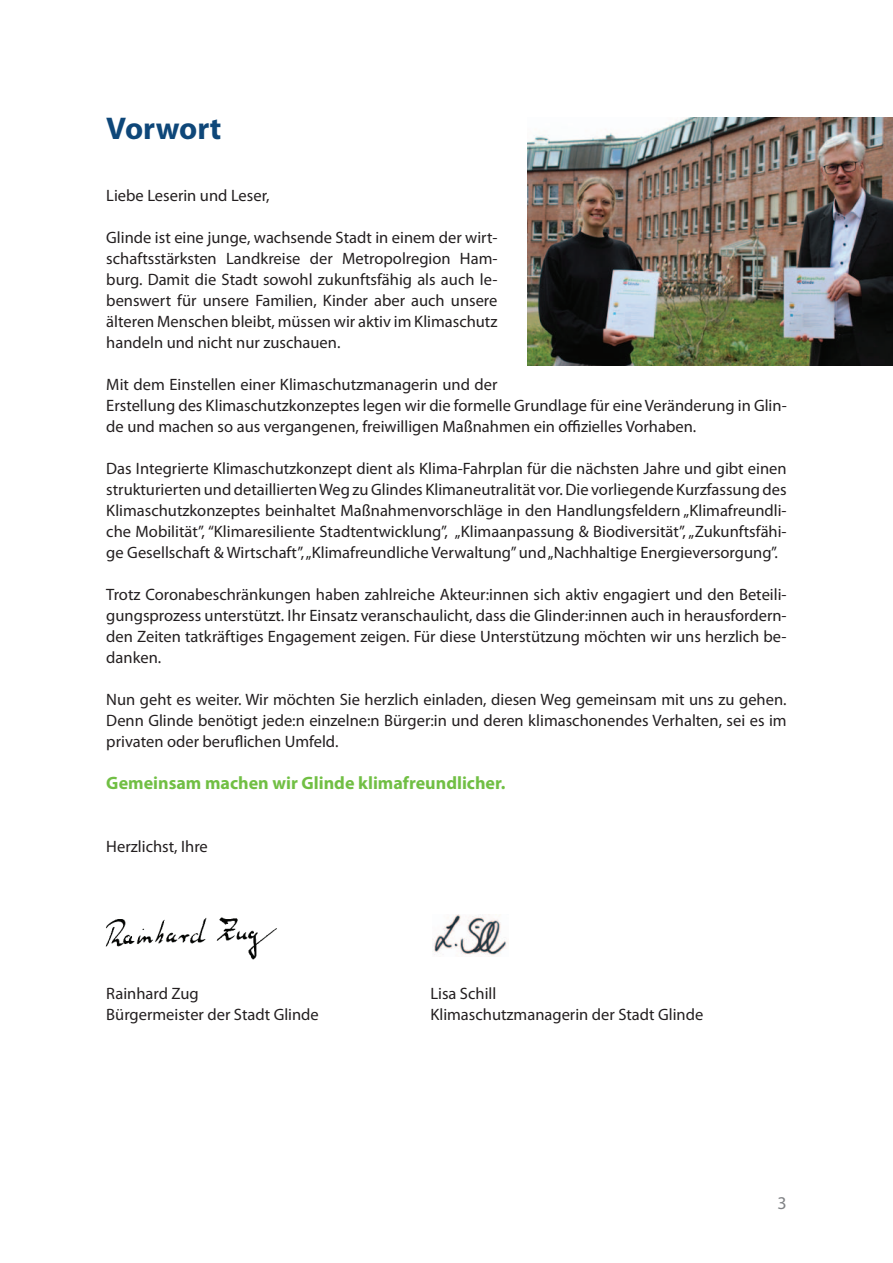
<style>
.page{position:relative;width:893px;height:1263px;background:#fff}
.page>*{position:absolute;margin:0;border:0;box-sizing:border-box;transform-origin:0 0}
.t1{font:700 31.5px "Myriad Pro";color:#0e4779}
.t2{font:700 18px "Myriad Pro";color:#71bf44}
.t3{font:18px "Myriad Pro";color:#808285}
.t4{font:16.5px/21px "Myriad Pro";color:#231f20;text-align:justify}
</style>
<div class="page">
<img style="left:527px;top:117px;width:366px;height:249px">
<img style="left:105px;top:917px;width:172px;height:43px">
<img style="left:432px;top:914px;width:77px;height:42px">
<h1 class="t1" style="left:106px;top:108px;width:117px">Vorwort</h1>
<p class="t4" style="left:106px;top:185px;width:165px">Liebe Leserin und Leser,</p>
<p class="t4" style="left:106px;top:227px;width:393px">Glinde ist eine junge, wachsende Stadt in einem der wirt&shy;schaftsstärksten Landkreise der Metropolregion Ham&shy;burg. Damit die Stadt sowohl zukunftsfähig als auch le&shy;benswert für unsere Familien, Kinder aber auch unsere älteren Menschen bleibt, müssen wir aktiv im Klimaschutz handeln und nicht nur zuschauen.</p>
<p class="t4" style="left:106px;top:374px;width:682px;text-align:left">Mit dem Einstellen einer Klimaschutzmanagerin und der<br>Erstellung des Klimaschutzkonzeptes legen wir die formelle Grundlage für eine Veränderung in Glin&shy;de und machen so aus vergangenen, freiwilligen Maßnahmen ein offizielles Vorhaben.</p>
<p class="t4" style="left:106px;top:458px;width:682px">Das Integrierte Klimaschutzkonzept dient als Klima-Fahrplan für die nächsten Jahre und gibt einen strukturierten und detaillierten Weg zu Glindes Klimaneutralität vor. Die vorliegende Kurzfassung des Klimaschutzkonzeptes beinhaltet Maßnahmenvorschläge in den Handlungsfeldern „Klimafreundli&shy;che Mobilität”, “Klimaresiliente Stadtentwicklung”, „Klimaanpassung &amp; Biodiversität”, „Zukunftsfähi&shy;ge Gesellschaft &amp; Wirtschaft”, „Klimafreundliche Verwaltung” und „Nachhaltige Energieversorgung”.</p>
<p class="t4" style="left:106px;top:584px;width:682px">Trotz Coronabeschränkungen haben zahlreiche Akteur:innen sich aktiv engagiert und den Beteili&shy;gungsprozess unterstützt. Ihr Einsatz veranschaulicht, dass die Glinder:innen auch in herausfordern&shy;den Zeiten tatkräftiges Engagement zeigen. Für diese Unterstützung möchten wir uns herzlich be&shy;danken.</p>
<p class="t4" style="left:106px;top:689px;width:682px">Nun geht es weiter. Wir möchten Sie herzlich einladen, diesen Weg gemeinsam mit uns zu gehen.<br>Denn Glinde benötigt jede:n einzelne:n Bürger:in und deren klimaschonendes Verhalten, sei es im privaten oder beruflichen Umfeld.</p>
<p class="t2" style="left:106px;top:771px;width:401px">gemeinsam machen wir glinde klimafreundlicher.</p>
<p class="t4" style="left:106px;top:836px;width:103px">Herzlichst, Ihre</p>
<p class="t4" style="left:106px;top:983px;width:94px">Rainhard Zug</p>
<p class="t4" style="left:430px;top:983px;width:68px">Lisa Schill</p>
<p class="t4" style="left:106px;top:1004px;width:214px">Bürgermeister der Stadt Glinde</p>
<p class="t4" style="left:430px;top:1004px;width:274px">Klimaschutzmanagerin der Stadt Glinde</p>
<p class="t3" style="left:777px;top:1192px;width:11px">3</p>
</div>
